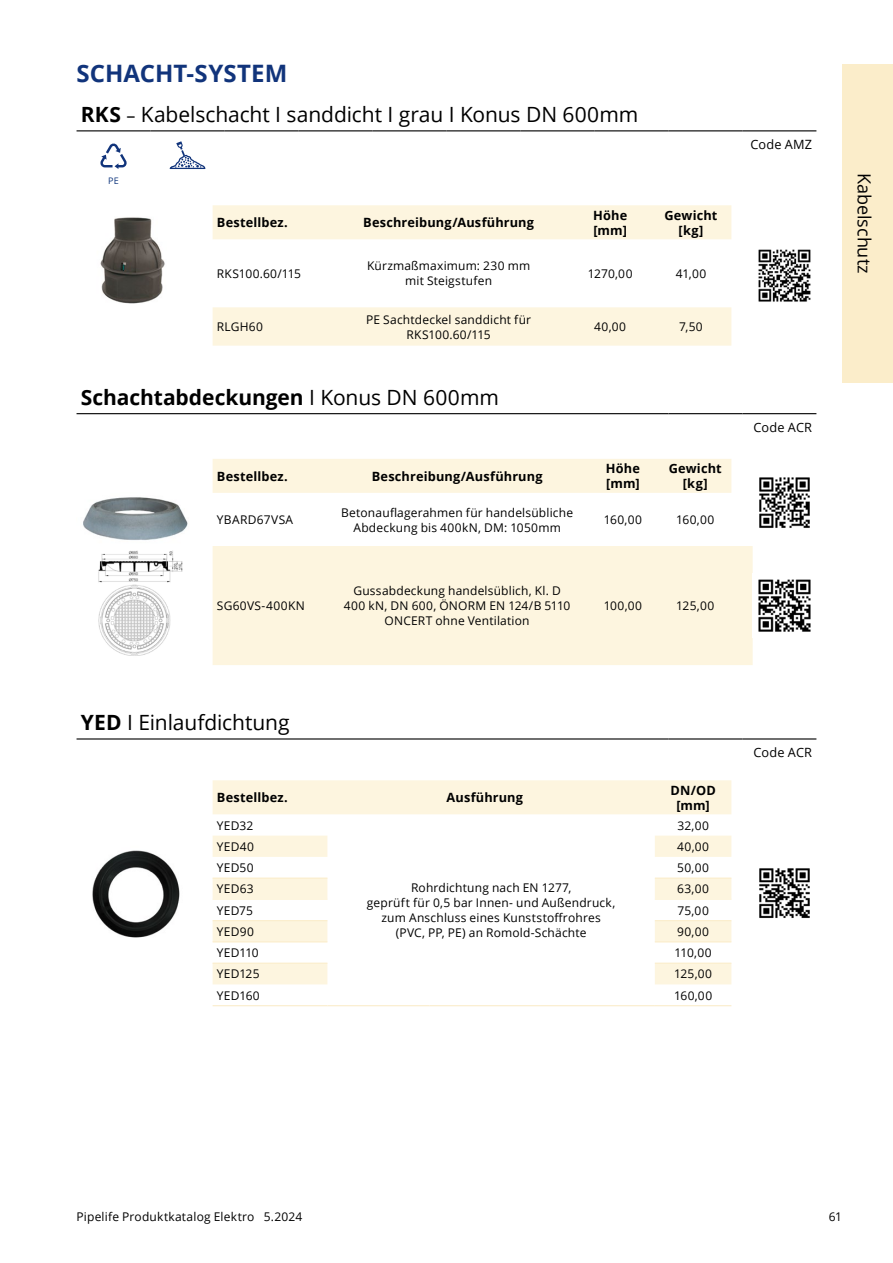
<style>
.page{position:relative;width:893px;height:1263px;background:#fff}
.page>*{position:absolute;margin:0;border:0;box-sizing:border-box;transform-origin:0 0}
.t1{font:700 24px "Open Sans";color:#11347b}
.t2{font:21px "Open Sans";letter-spacing:-.005em;color:#000}
.t3{font:700 21px "Open Sans";letter-spacing:-.005em;color:#000}
.t4{font:18px "Open Sans";color:#000}
.t5{font:700 12.75px/15px "Open Sans";letter-spacing:.015em;color:#000;text-align:center}
.t6{font:12.75px "Open Sans";letter-spacing:.015em;color:#000}
.t7{font:12px/15px "Open Sans";letter-spacing:.015em;color:#000;text-align:center}
.t8{font:9px "Open Sans";color:#0e357c}
.s1{font-weight:700}
.s2{font-size:18px}
.s3{font-weight:400}
</style>
<div class="page">
<div style="left:842px;top:64px;width:51px;height:319px;background:#fbedca"></div>
<hr style="left:77px;top:413px;width:591px;height:1px;background:#000">
<hr style="left:668px;top:413px;width:74px;height:1px;background:#000">
<hr style="left:742px;top:413px;width:74px;height:1px;background:#000">
<div style="left:213px;top:459px;width:518px;height:34px;background:#fdf5df"></div>
<div style="left:213px;top:546px;width:540px;height:119px;background:#fdf5df"></div>
<img style="left:759px;top:477px;width:51px;height:51px">
<img style="left:83px;top:497px;width:105px;height:43px">
<img style="left:98px;top:550px;width:85px;height:106px">
<img style="left:758px;top:579px;width:53px;height:53px">
<hr style="left:77px;top:130px;width:74px;height:1px;background:#000">
<hr style="left:151px;top:130px;width:74px;height:1px;background:#000">
<hr style="left:225px;top:130px;width:73px;height:1px;background:#000">
<hr style="left:298px;top:130px;width:74px;height:1px;background:#000">
<hr style="left:372px;top:130px;width:74px;height:1px;background:#000">
<hr style="left:446px;top:130px;width:74px;height:1px;background:#000">
<hr style="left:520px;top:130px;width:74px;height:1px;background:#000">
<hr style="left:594px;top:130px;width:74px;height:1px;background:#000">
<hr style="left:668px;top:130px;width:74px;height:1px;background:#000">
<hr style="left:742px;top:130px;width:74px;height:1px;background:#000">
<svg style="left:100px;top:143px;width:27px;height:26px"></svg>
<svg style="left:169px;top:141px;width:37px;height:28px"></svg>
<div style="left:213px;top:205px;width:518px;height:34px;background:#fdf5df"></div>
<div style="left:213px;top:307px;width:518px;height:39px;background:#fdf5df"></div>
<img style="left:100px;top:217px;width:65px;height:87px">
<img style="left:758px;top:249px;width:53px;height:53px">
<hr style="left:77px;top:738px;width:591px;height:1px;background:#000">
<hr style="left:668px;top:738px;width:74px;height:1px;background:#000">
<hr style="left:742px;top:738px;width:74px;height:1px;background:#000">
<div style="left:213px;top:780px;width:518px;height:34px;background:#fdf5df"></div>
<svg style="left:213px;top:836px;width:518px;height:148px"></svg>
<hr style="left:213px;top:877px;width:114px;height:2px;background:#fbedca">
<hr style="left:213px;top:920px;width:114px;height:1px;background:#fbedca">
<hr style="left:213px;top:941px;width:114px;height:1px;background:#fbedca">
<hr style="left:213px;top:963px;width:114px;height:1px;background:#fbedca">
<hr style="left:213px;top:1005px;width:114px;height:1px;background:#fbedca">
<hr style="left:327px;top:1005px;width:102px;height:1px;background:#fbedca">
<hr style="left:429px;top:1005px;width:111px;height:1px;background:#fbedca">
<hr style="left:540px;top:1005px;width:115px;height:1px;background:#fbedca">
<hr style="left:655px;top:877px;width:76px;height:2px;background:#fbedca">
<hr style="left:655px;top:920px;width:76px;height:1px;background:#fbedca">
<hr style="left:655px;top:941px;width:76px;height:1px;background:#fbedca">
<hr style="left:655px;top:963px;width:76px;height:1px;background:#fbedca">
<hr style="left:655px;top:1005px;width:76px;height:1px;background:#fbedca">
<hr style="left:213px;top:899px;width:114px;height:1px;background:#fdf5df">
<hr style="left:655px;top:899px;width:76px;height:1px;background:#fdf5df">
<img style="left:92px;top:850px;width:88px;height:88px">
<img style="left:759px;top:868px;width:51px;height:50px">
<h1 class="t1" style="left:77px;top:56px;width:212px">SCHACHT-SYSTEM</h1>
<h2 class="t2" style="left:81px;top:100px;width:559px"><span class="s1">RKS</span> <span class="s2">–</span> Kabelschacht I sanddicht I grau I Konus DN 600mm</h2>
<p class="t8" style="left:108px;top:175px;width:12px">PE</p>
<p class="t5" style="left:217px;top:215px;width:73px">Bestellbez.</p>
<p class="t5" style="left:363px;top:215px;width:172px">Beschreibung/Ausführung</p>
<p class="t5" style="left:593px;top:207px;width:36px;text-align:left">Höhe [mm]</p>
<p class="t5" style="left:664px;top:207px;width:55px">Gewicht [kg]</p>
<p class="t7" style="left:217px;top:266px;width:86px">RKS100.60/115</p>
<p class="t7" style="left:367px;top:258px;width:165px">Kürzmaßmaximum: 230 mm mit Steigstufen</p>
<p class="t7" style="left:588px;top:266px;width:46px">1270,00</p>
<p class="t7" style="left:676px;top:266px;width:32px">41,00</p>
<p class="t7" style="left:217px;top:319px;width:48px">RLGH60</p>
<p class="t7" style="left:366px;top:311px;width:167px">PE Sachtdeckel sanddicht für<br>RKS100.60/115</p>
<p class="t7" style="left:594px;top:319px;width:33px">40,00</p>
<p class="t7" style="left:679px;top:319px;width:25px">7,50</p>
<h2 class="t3" style="left:81px;top:383px;width:420px">Schachtabdeckungen <span class="s3">I Konus DN 600mm</span></h2>
<p class="t5" style="left:217px;top:468px;width:73px">Bestellbez.</p>
<p class="t5" style="left:372px;top:468px;width:172px">Beschreibung/Ausführung</p>
<p class="t5" style="left:606px;top:461px;width:36px;text-align:left">Höhe [mm]</p>
<p class="t5" style="left:669px;top:461px;width:55px">Gewicht [kg]</p>
<p class="t7" style="left:217px;top:512px;width:78px">YBARD67VSA</p>
<p class="t7" style="left:341px;top:504px;width:233px">Betonauflagerahmen für handelsübliche<br>Abdeckung bis 400kN, DM: 1050mm</p>
<p class="t7" style="left:604px;top:512px;width:40px">160,00</p>
<p class="t7" style="left:676px;top:512px;width:40px">160,00</p>
<p class="t7" style="left:217px;top:598px;width:90px">SG60VS-400KN</p>
<p class="t7" style="left:344px;top:583px;width:228px">Gussabdeckung handelsüblich, Kl. D<br>400 kN, DN 600, ÖNORM EN 124/B 5110<br>ONCERT ohne Ventilation</p>
<p class="t7" style="left:604px;top:598px;width:40px">100,00</p>
<p class="t7" style="left:676px;top:598px;width:39px">125,00</p>
<p class="t6" style="left:750px;top:136px;width:63px">Code AMZ</p>
<p class="t6" style="left:753px;top:419px;width:60px">Code ACR</p>
<h2 class="t2" style="left:81px;top:708px;width:210px"><span class="s1">YED</span> I Einlaufdichtung</h2>
<p class="t5" style="left:217px;top:790px;width:73px">Bestellbez.</p>
<p class="t5" style="left:446px;top:790px;width:78px">Ausführung</p>
<p class="t5" style="left:670px;top:782px;width:47px">DN/OD [mm]</p>
<p class="t7" style="left:217px;top:817px;width:38px">YED32</p>
<p class="t7" style="left:677px;top:817px;width:33px">32,00</p>
<p class="t7" style="left:217px;top:839px;width:39px">YED40</p>
<p class="t7" style="left:677px;top:839px;width:33px">40,00</p>
<p class="t7" style="left:217px;top:860px;width:38px">YED50</p>
<p class="t7" style="left:677px;top:860px;width:33px">50,00</p>
<p class="t7" style="left:217px;top:881px;width:38px">YED63</p>
<p class="t7" style="left:677px;top:881px;width:33px">63,00</p>
<p class="t7" style="left:217px;top:902px;width:38px">YED75</p>
<p class="t7" style="left:677px;top:902px;width:33px">75,00</p>
<p class="t7" style="left:217px;top:924px;width:39px">YED90</p>
<p class="t7" style="left:677px;top:924px;width:33px">90,00</p>
<p class="t7" style="left:217px;top:945px;width:43px">YED110</p>
<p class="t7" style="left:675px;top:945px;width:39px">110,00</p>
<p class="t7" style="left:217px;top:966px;width:44px">YED125</p>
<p class="t7" style="left:674px;top:966px;width:39px">125,00</p>
<p class="t7" style="left:217px;top:987px;width:44px">YED160</p>
<p class="t7" style="left:674px;top:987px;width:40px">160,00</p>
<p class="t7" style="left:367px;top:880px;width:250px">Rohrdichtung nach EN 1277,<br>geprüft für 0,5 bar Innen- und Außendruck, zum Anschluss eines Kunststoffrohres (PVC, PP, PE) an Romold-Schächte</p>
<p class="t6" style="left:753px;top:744px;width:60px">Code ACR</p>
<h3 class="t4" style="left:877px;top:173px;width:103px;rotate:90deg">Kabelschutz</h3>
<p class="t7" style="left:77px;top:1209px;width:227px">Pipelife Produktkatalog Elektro 5.2024</p>
<p class="t7" style="left:829px;top:1209px;width:15px">61</p>
</div>
